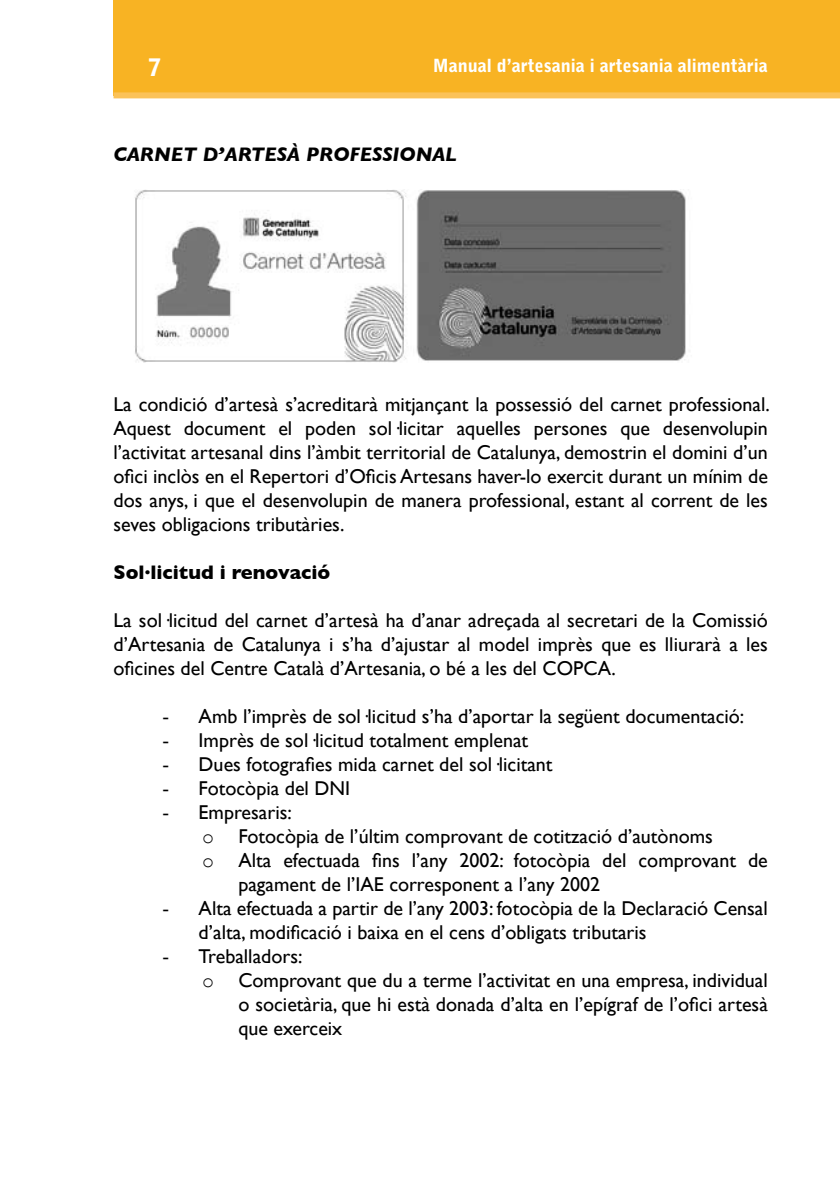
<style>
.page{position:relative;width:840px;height:1191px;background:#fff}
.page>*{position:absolute;margin:0;border:0;box-sizing:border-box;transform-origin:0 0}
.t1{font:900 24px "Bell Gothic Std";color:#fff}
.t2{font:20px/24px "Gill Sans";color:#000;text-align:justify}
.t3{font:italic 700 20px "Gill Sans";color:#000}
.t4{font:700 20px "Gill Sans";color:#000}
.t5{font:900 18px "Bell Gothic Std";color:#fff}
.s1{font-family:"Times New Roman"}
.s2{font-family:"Courier New"}
</style>
<div class="page">
<div style="left:113px;top:0;width:726px;height:95px;background:#f8b323"></div>
<div style="left:113px;top:92px;width:726px;height:6px;background:#fbc258"></div>
<img style="left:135px;top:190px;width:551px;height:173px">
<p class="t1" style="left:148px;top:53px;width:15px">7</p>
<p class="t5" style="left:432px;top:55px;width:336px">Manual d’artesania i artesania alimentària</p>
<p class="t3" style="left:113px;top:143px;width:344px">CARNET D’ARTESÀ PROFESSIONAL</p>
<p class="t2" style="left:113px;top:392px;width:657px">La condició d’artesà s’acreditarà mitjançant la possessió del carnet professional.<br>Aquest document el poden sol·licitar aquelles persones que desenvolupin l’activitat artesanal dins l’àmbit territorial de Catalunya, demostrin el domini d’un ofici inclòs en el Repertori d’Oficis Artesans haver-lo exercit durant un mínim de dos anys, i que el desenvolupin de manera professional, estant al corrent de les seves obligacions tributàries.</p>
<p class="t4" style="left:113px;top:560px;width:218px">Sol·licitud i renovació</p>
<p class="t2" style="left:113px;top:608px;width:655px">La sol·licitud del carnet d’artesà ha d’anar adreçada al secretari de la Comissió d’Artesania de Catalunya i s’ha d’ajustar al model imprès que es lliurarà a les oficines del Centre Català d’Artesania, o bé a les del COPCA.</p>
<p class="t2" style="left:162px;top:704px;width:583px"><span class="s1">-</span> Amb l’imprès de sol·licitud s’ha d’aportar la següent documentació:</p>
<p class="t2" style="left:162px;top:728px;width:367px"><span class="s1">-</span> Imprès de sol·licitud totalment emplenat</p>
<p class="t2" style="left:162px;top:752px;width:391px"><span class="s1">-</span> Dues fotografies mida carnet del sol·licitant</p>
<p class="t2" style="left:162px;top:776px;width:189px"><span class="s1">-</span> Fotocòpia del DNI</p>
<p class="t2" style="left:162px;top:800px;width:131px"><span class="s1">-</span> Empresaris:</p>
<p class="t2" style="left:202px;top:824px;width:512px"><span class="s2">o</span> Fotocòpia de l’últim comprovant de cotització d’autònoms</p>
<p class="t2" style="left:202px;top:848px;width:566px"><span class="s2">o</span> Alta efectuada fins l’any 2002: fotocòpia del comprovant de</p>
<p class="t2" style="left:238px;top:872px;width:363px">pagament de l’IAE corresponent a l’any 2002</p>
<p class="t2" style="left:198px;top:896px;width:570px;text-indent:-36px"><span class="s1">-</span> Alta efectuada a partir de l’any 2003: fotocòpia de la Declaració Censal d’alta, modificació i baixa en el cens d’obligats tributaris</p>
<p class="t2" style="left:162px;top:944px;width:141px"><span class="s1">-</span> Treballadors:</p>
<p class="t2" style="left:202px;top:968px;width:566px"><span class="s2">o</span> Comprovant que du a terme l’activitat en una empresa, individual</p>
<p class="t2" style="left:238px;top:992px;width:530px">o societària, que hi està donada d’alta en l’epígraf de l’ofici artesà</p>
<p class="t2" style="left:238px;top:1016px;width:105px">que exerceix</p>
</div>
